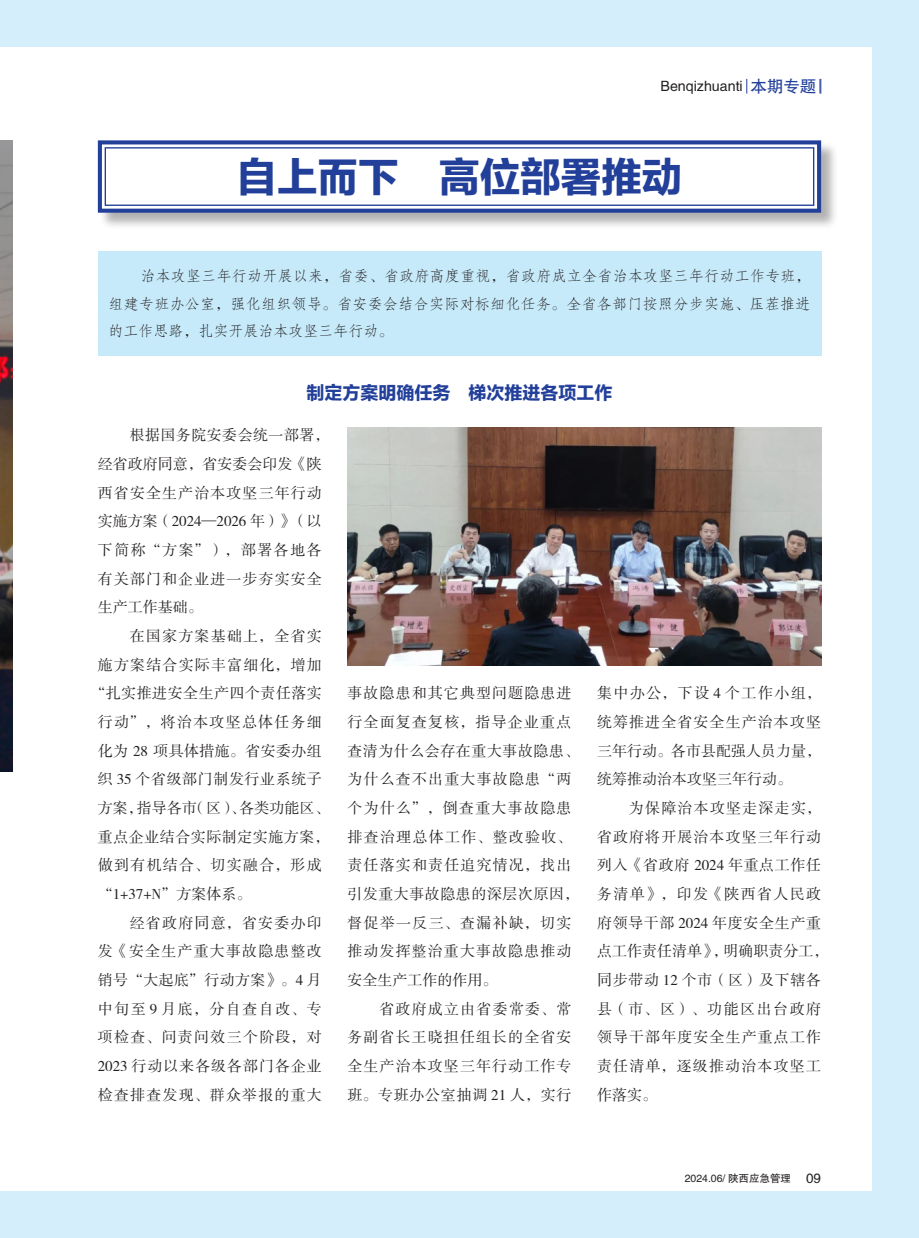
<style>
.page{position:relative;width:919px;height:1238px;background:#fff}
.page>*{position:absolute;margin:0;border:0;box-sizing:border-box;transform-origin:0 0}
.大标题{font:40.5px "FZLTDHJW GB1 0";color:#223f99}
.专题二级标题{font:18px "FZLTDHJW GB1 0";color:#223f99}
.内文{font:15px/28.7px "FZSSK GBK1 0";letter-spacing:.07em;color:#231f20;text-align:justify}
.内文-2{font:15px/28.7px "FZSSK GBK1 0";letter-spacing:.03em;color:#231f20}
.前文{font:15px/27px "FZFSK GBK1 0";letter-spacing:.02em;color:#231f20;text-align:justify}
.内文-3{font:15px "FZSSK GBK1 0";color:#231f20}
.内文-4{font:15px "FZSSK GBK1 0";letter-spacing:.025em;color:#231f20}
.内文-5{font:15px "FZSSK GBK1 0";letter-spacing:.04em;color:#231f20}
.内文-6{font:15px "FZSSK GBK1 0";letter-spacing:.035em;color:#231f20}
.t1{font:14.25px "FZHTK GBK1 0";color:#231f20}
.t2{font:10.5px "FZHTK GBK1 0";color:#231f20}
.s1{font-size:16.5px;color:#223f99}
.s2{font-size:13.5px}
</style>
<div class="page">
<svg style="left:746px;top:79px;width:1px;height:15px"></svg>
<svg style="left:819px;top:79px;width:2px;height:15px"></svg>
<div style="left:0;top:0;width:13px;height:47px;background:#d4effb"></div>
<div style="left:0;top:1191px;width:13px;height:46px;background:#d4effb"></div>
<div style="left:13px;top:0;width:905px;height:47px;background:#d4effb"></div>
<div style="left:13px;top:1191px;width:905px;height:46px;background:#d4effb"></div>
<div style="left:872px;top:0;width:46px;height:1237px;background:#d4effb"></div>
<div style="left:98px;top:251px;width:723px;height:104px;background:#c6eafa"></div>
<div style="left:99px;top:141px;width:739px;height:89px;background:#231f20;opacity:.35"></div>
<svg style="left:97px;top:140px;width:726px;height:75px"></svg>
<div style="left:105px;top:147px;width:709px;height:59px;border:1px solid #223f99"></div>
<img style="left:0;top:140px;width:13px;height:631px">
<img style="left:347px;top:427px;width:474px;height:238px">
<p class="t1" style="left:660px;top:79px;width:158px">Benqizhuanti <span class="s1">本期专题</span></p>
<p class="大标题" style="left:236px;top:155px;width:447px">自上而下 高位部署推动</p>
<p class="前文" style="left:108px;top:263px;width:703px;text-indent:32px">治本攻坚三年行动开展以来，省委、省政府高度重视，省政府成立全省治本攻坚三年行动工作专班，组建专班办公室，强化组织领导。省安委会结合实际对标细化任务。全省各部门按照分步实施、压茬推进的工作思路，扎实开展治本攻坚三年行动。</p>
<p class="专题二级标题" style="left:306px;top:383px;width:307px">制定方案明确任务 梯次推进各项工作</p>
<p class="内文-2" style="left:98px;top:422px;width:233px;text-indent:32px">根据国务院安委会统一部署，经省政府同意，省安委会印发《陕西省安全生产治本攻坚三年行动实施方案（2024—2026 年）》（以下简称“方案”），部署各地各有关部门和企业进一步夯实安全生产工作基础。</p>
<p class="内文" style="left:130px;top:622px;width:193px">在国家方案基础上，全省实</p>
<p class="内文" style="left:98px;top:651px;width:225px">施方案结合实际丰富细化，增加</p>
<p class="内文-2" style="left:90px;top:679px;width:233px">“扎实推进安全生产四个责任落实</p>
<p class="内文" style="left:98px;top:708px;width:225px">行动”，将治本攻坚总体任务细</p>
<p class="内文-4" style="left:98px;top:742px;width:225px">化为 28 项具体措施。省安委办组</p>
<p class="内文-5" style="left:98px;top:771px;width:225px">织 35 个省级部门制发行业系统子</p>
<p class="内文-3" style="left:98px;top:800px;width:233px">方案，指导各市（区）、各类功能区、</p>
<p class="内文-6" style="left:98px;top:828px;width:233px">重点企业结合实际制定实施方案，</p>
<p class="内文" style="left:98px;top:851px;width:225px">做到有机结合、切实融合，形成</p>
<p class="内文" style="left:98px;top:880px;width:155px">“1+37+N”方案体系。</p>
<p class="内文" style="left:98px;top:909px;width:225px;text-indent:32px">经省政府同意，省安委办印发《安全生产重大事故隐患整改销号“大起底”行动方案》。4 月中旬至 9 月底，分自查自改、专项检查、问责问效三个阶段，对2023 行动以来各级各部门各企业检查排查发现、群众举报的重大</p>
<p class="内文" style="left:347px;top:679px;width:233px;text-align:left">事故隐患和其它典型问题隐患进行全面复查复核，指导企业重点查清为什么会存在重大事故隐患、为什么查不出重大事故隐患“两个为什么”，倒查重大事故隐患排查治理总体工作、整改验收、责任落实和责任追究情况，找出引发重大事故隐患的深层次原因，督促举一反三、查漏补缺，切实推动发挥整治重大事故隐患推动安全生产工作的作用。</p>
<p class="内文" style="left:347px;top:995px;width:225px;text-indent:32px">省政府成立由省委常委、常务副省长王晓担任组长的全省安全生产治本攻坚三年行动工作专班。专班办公室抽调 21 人，实行</p>
<p class="内文" style="left:597px;top:679px;width:225px">集中办公，下设 4 个工作小组，统筹推进全省安全生产治本攻坚三年行动。各市县配强人员力量，统筹推动治本攻坚三年行动。</p>
<p class="内文" style="left:597px;top:794px;width:233px;text-align:left;text-indent:32px">为保障治本攻坚走深走实，省政府将开展治本攻坚三年行动列入《省政府 2024 年重点工作任务清单》，印发《陕西省人民政府领导干部 2024 年度安全生产重点工作责任清单》，明确职责分工，同步带动 12 个市（区）及下辖各县（市、区）、功能区出台政府领导干部年度安全生产重点工作责任清单，逐级推动治本攻坚工作落实。</p>
<p class="t2" style="left:684px;top:1172px;width:138px">2024.06/ 陕西应急管理 <span class="s2">09</span></p>
</div>
